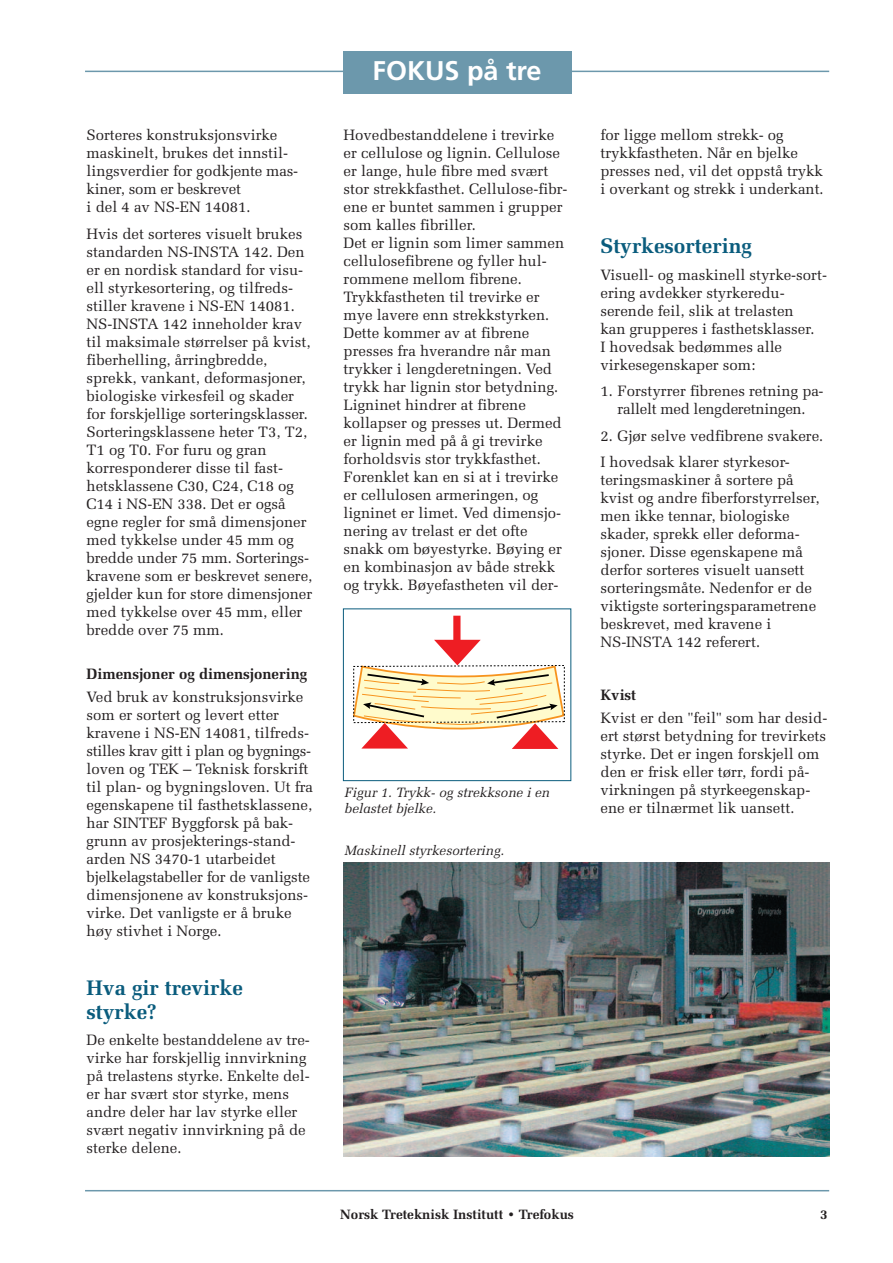
<style>
.page{position:relative;width:893px;height:1263px;background:#fff}
.page>*{position:absolute;margin:0;border:0;box-sizing:border-box;transform-origin:0 0}
.t1{font:700 27px "Frutiger";color:#fff}
.t2{font:700 21px/24px "Melior";color:#0a5c7d}
.t3{font:15px/18px "Melior";color:#231f20}
.t4{font:700 15px "Melior";color:#231f20}
.t5{font:italic 13.5px/16.5px "Melior";color:#231f20}
.t6{font:700 13.5px "Melior";color:#231f20}
</style>
<div class="page">
<hr style="left:85px;top:1190px;width:744px;height:1px;background:#6c98ac">
<hr style="left:85px;top:71px;width:744px;height:1px;background:#6c98ac">
<div style="left:343px;top:51px;width:228px;height:43px;background:#6c98ac"></div>
<div style="left:453px;top:616px;width:7px;height:28px;background:#ee1d23"></div>
<svg style="left:353px;top:640px;width:212px;height:109px"></svg>
<div style="left:343px;top:608px;width:228px;height:173px;border:1px solid #0a5c7d"></div>
<img style="left:343px;top:863px;width:486px;height:294px">
<p class="t3" style="left:87px;top:126px;width:213px">Sorteres konstruksjonsvirke maskinelt, brukes det innstil&shy;lingsverdier for godkjente mas&shy;kiner, som er beskrevet<br>i del 4 av NS-EN 14081.</p>
<p class="t3" style="left:87px;top:225px;width:227px">Hvis det sorteres visuelt brukes standarden NS-INSTA 142. Den er en nordisk standard for visu&shy;ell styrkesortering, og tilfreds&shy;stiller kravene i NS-EN 14081.<br>NS-INSTA 142 inneholder krav til maksimale størrelser på kvist, fiberhelling, årringbredde, sprekk, vankant, deformasjoner, biologiske virkesfeil og skader for forskjellige sorteringsklasser.<br>Sorteringsklassene heter T3, T2,<br>T1 og T0. For furu og gran korresponderer disse til fast&shy;hetsklassene C30, C24, C18 og<br>C14 i NS-EN 338. Det er også egne regler for små dimensjoner med tykkelse under 45 mm og bredde under 75 mm. Sorterings&shy;kravene som er beskrevet senere, gjelder kun for store dimensjoner med tykkelse over 45 mm, eller bredde over 75 mm.</p>
<p class="t4" style="left:87px;top:665px;width:222px">Dimensjoner og dimensjonering</p>
<p class="t3" style="left:87px;top:687px;width:228px">Ved bruk av konstruksjonsvirke som er sortert og levert etter kravene i NS-EN 14081, tilfreds&shy;stilles krav gitt i plan og bygnings&shy;loven og TEK – Teknisk forskrift til plan- og bygningsloven. Ut fra egenskapene til fasthetsklassene, har SINTEF Byggforsk på bak&shy;grunn av prosjekterings-stand&shy;arden NS 3470-1 utarbeidet bjelkelagstabeller for de vanligste dimensjonene av konstruksjons&shy;virke. Det vanligste er å bruke høy stivhet i Norge.</p>
<h2 class="t2" style="left:87px;top:975px;width:158px">Hva gir trevirke styrke?</h2>
<p class="t3" style="left:87px;top:1031px;width:225px">De enkelte bestanddelene av tre&shy;virke har forskjellig innvirkning på trelastens styrke. Enkelte del&shy;er har svært stor styrke, mens andre deler har lav styrke eller svært negativ innvirkning på de sterke delene.</p>
<h1 class="t1" style="left:373px;top:59px;width:171px">FOKUS på tre</h1>
<p class="t3" style="left:343px;top:126px;width:226px">Hovedbestanddelene i trevirke er cellulose og lignin. Cellulose er lange, hule fibre med svært stor strekkfasthet. Cellulose-fibr&shy;ene er buntet sammen i grupper som kalles fibriller.<br>Det er lignin som limer sammen cellulosefibrene og fyller hul&shy;rommene mellom fibrene.<br>Trykkfastheten til trevirke er mye lavere enn strekkstyrken.<br>Dette kommer av at fibrene presses fra hverandre når man trykker i lengderetningen. Ved trykk har lignin stor betydning.<br>Ligninet hindrer at fibrene kollapser og presses ut. Dermed er lignin med på å gi trevirke forholdsvis stor trykkfasthet.<br>Forenklet kan en si at i trevirke er cellulosen armeringen, og ligninet er limet. Ved dimensjo&shy;nering av trelast er det ofte snakk om bøyestyrke. Bøying er en kombinasjon av både strekk og trykk. Bøyefastheten vil der-</p>
<p class="t3" style="left:600px;top:126px;width:225px">for ligge mellom strekk- og trykkfastheten. Når en bjelke presses ned, vil det oppstå trykk i overkant og strekk i underkant.</p>
<h2 class="t2" style="left:600px;top:234px;width:153px">Styrkesortering</h2>
<p class="t3" style="left:600px;top:266px;width:228px">Visuell- og maskinell styrke-sort&shy;ering avdekker styrkeredu&shy;serende feil, slik at trelasten<br>kan grupperes i fasthetsklasser.<br>I hovedsak bedømmes alle virkesegenskaper som:</p>
<p class="t3" style="left:600px;top:382px;width:225px;text-align:center">1. Forstyrrer fibrenes retning pa&shy;rallelt med lengderetningen.</p>
<p class="t3" style="left:600px;top:422px;width:224px;line-height:26.5px">2. Gjør selve vedfibrene svakere.<br>I hovedsak klarer styrkesor-</p>
<p class="t3" style="left:600px;top:471px;width:221px">teringsmaskiner å sortere på kvist og andre fiberforstyrrelser, men ikke tennar, biologiske skader, sprekk eller deforma&shy;sjoner. Disse egenskapene må derfor sorteres visuelt uansett sorteringsmåte. Nedenfor er de viktigste sorteringsparametrene beskrevet, med kravene i<br>NS-INSTA 142 referert.</p>
<p class="t5" style="left:344px;top:784px;width:207px">Figur 1. Trykk- og strekksone i en belastet bjelke.</p>
<p class="t5" style="left:344px;top:842px;width:161px">Maskinell styrkesortering.</p>
<p class="t4" style="left:600px;top:686px;width:37px">Kvist</p>
<p class="t3" style="left:600px;top:708px;width:228px">Kvist er den "feil" som har desid&shy;ert størst betydning for trevirkets styrke. Det er ingen forskjell om den er frisk eller tørr, fordi på&shy;virkningen på styrkeegenskap&shy;ene er tilnærmet lik uansett.</p>
<p class="t6" style="left:340px;top:1207px;width:235px">Norsk Treteknisk Institutt • Trefokus</p>
<p class="t6" style="left:820px;top:1207px;width:9px">3</p>
</div>
